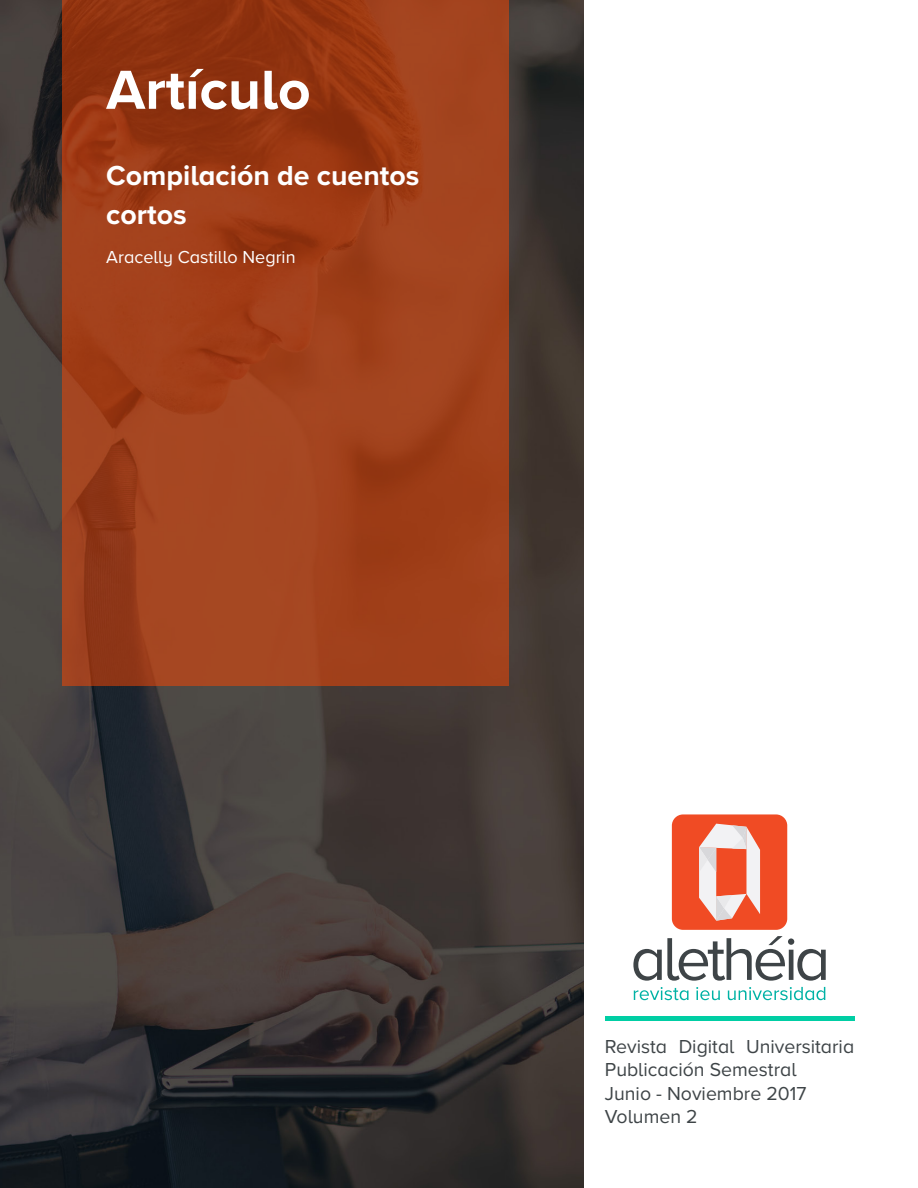
<style>
.page{position:relative;width:918px;height:1188px;background:#fff}
.page>*{position:absolute;margin:0;border:0;box-sizing:border-box;transform-origin:0 0}
.t1{font:700 57px "Proxima Nova A";color:#fff}
.t2{font:700 28.5px/39px "Proxima Nova A";color:#fff}
.t3{font:19.5px/23.4px "Proxima Nova A";color:#3e4447}
.t4{font:18px "Proxima Nova A";color:#fff}
</style>
<div class="page">
<img style="left:0;top:0;width:584px;height:1188px">
<img style="left:63px;top:0;width:446px;height:685px">
<div style="left:672px;top:814px;width:115px;height:116px;background:#f04b24;border-radius:11px"></div>
<svg style="left:699px;top:824px;width:61px;height:97px"></svg>
<svg style="left:634px;top:987px;width:55px;height:13px"></svg>
<svg style="left:696px;top:987px;width:24px;height:13px"></svg>
<svg style="left:728px;top:987px;width:97px;height:13px"></svg>
<svg style="left:633px;top:936px;width:193px;height:45px"></svg>
<hr style="left:605px;top:1017px;width:249px;height:4px;background:#00cea4">
<p class="t1" style="left:106px;top:56px;width:206px">Artículo</p>
<p class="t2" style="left:106px;top:157px;width:315px">Compilación de cuentos cortos</p>
<p class="t4" style="left:106px;top:247px;width:191px">Aracelly Castillo Negrin</p>
<p class="t3" style="left:605px;top:1035px;width:251px">Revista Digital Universitaria<br>Publicación Semestral</p>
<p class="t3" style="left:605px;top:1082px;width:203px">Junio - Noviembre 2017</p>
<p class="t3" style="left:605px;top:1105px;width:94px">Volumen 2</p>
</div>
